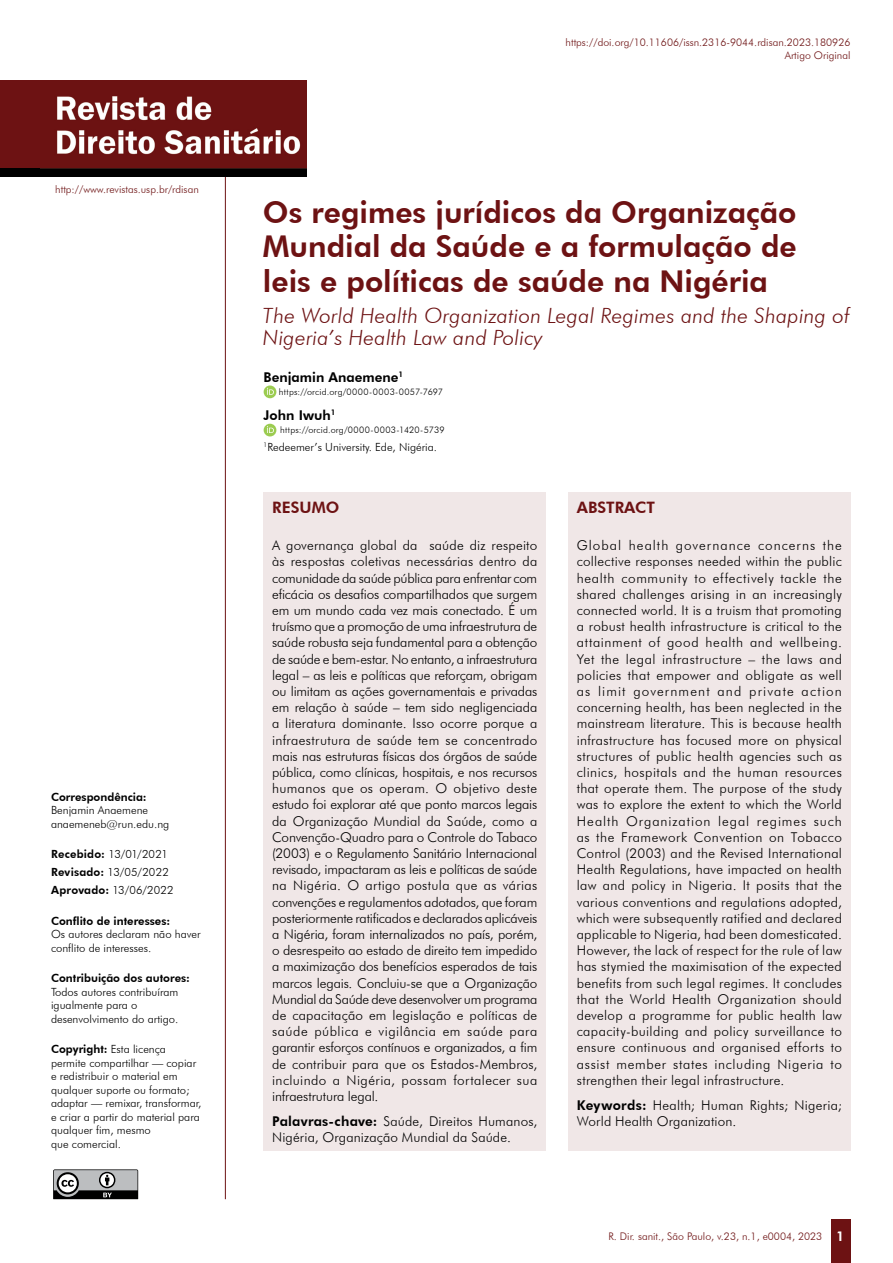
<style>
.page{position:relative;width:893px;height:1263px;background:#fff}
.page>*{position:absolute;margin:0;border:0;box-sizing:border-box;transform-origin:0 0}
.t1{font:800 30px/34.5px "Futura BT";color:#6d1213;text-align:justify}
.t2{font:italic 300 21px/22.5px "Futura BT";letter-spacing:.01em;color:#6d1213}
.t3{font:800 15.75px "Futura BT";color:#6d1213}
.t4{font:300 13.5px/16.2px "Futura BT";letter-spacing:.015em;color:#000;text-align:justify}
.t5{font:800 13.5px "Futura BT";color:#000}
.t6{font:300 11.25px/13.5px "Futura BT";color:#000}
.t7{font:800 11.25px "Futura BT";color:#000}
.t8{font:300 10.5px/12.6px "Futura BT";color:#6d1213;text-align:right}
.t9{font:300 9px "Futura BT";letter-spacing:.025em;color:#000}
.s1{font-weight:800}
.s2{font-weight:800;font-size:13.5px;color:#fff}
</style>
<div class="page">
<div style="left:831px;top:1220px;width:20px;height:43px;background:#6d1213"></div>
<div style="left:0;top:165px;width:48px;height:11px;background:#000"></div>
<div style="left:0;top:80px;width:51px;height:88px;background:#6d1213"></div>
<div style="left:264px;top:492px;width:282px;height:658px;background:#f0e7e7"></div>
<div style="left:568px;top:492px;width:282px;height:658px;background:#f0e7e7"></div>
<svg style="left:53px;top:1169px;width:85px;height:30px;background:#7e7f80"></svg>
<div style="left:264px;top:385px;width:12px;height:13px;background:#9ccc51;border-radius:50%"></div>
<svg style="left:267px;top:388px;width:7px;height:7px"></svg>
<div style="left:264px;top:424px;width:12px;height:12px;background:#9ccc51;border-radius:50%"></div>
<svg style="left:267px;top:426px;width:7px;height:7px"></svg>
<hr style="left:225px;top:170px;width:1px;height:1029px;background:#6d1213">
<img style="left:40px;top:80px;width:266px;height:96px">
<p class="t8" style="left:55px;top:183px;width:145px">http://www.revistas.usp.br/rdisan</p>
<p class="t7" style="left:51px;top:790px;width:97px">Correspondência:</p>
<p class="t6" style="left:51px;top:804px;width:120px">Benjamin Anaemene anaemeneb@run.edu.ng</p>
<p class="t6" style="left:51px;top:845px;width:124px;line-height:17.7px"><span class="s1">Recebido:</span> 13/01/2021<br><span class="s1">Revisado:</span> 13/05/2022<br><span class="s1">Aprovado:</span> 13/06/2022</p>
<p class="t7" style="left:51px;top:914px;width:121px">Conflito de interesses:</p>
<p class="t6" style="left:51px;top:927px;width:151px">Os autores declaram não haver conflito de interesses.</p>
<p class="t7" style="left:51px;top:971px;width:141px">Contribuição dos autores:</p>
<p class="t6" style="left:51px;top:985px;width:129px">Todos autores contribuíram igualmente para o desenvolvimento do artigo.</p>
<p class="t6" style="left:51px;top:1042px;width:152px"><span class="s1">Copyright:</span> Esta licença permite compartilhar — copiar e redistribuir o material em qualquer suporte ou formato; adaptar — remixar, transformar, e criar a partir do material para qualquer fim, mesmo<br>que comercial.</p>
<p class="t8" style="left:566px;top:36px;width:286px">https://doi.org/10.11606/issn.2316-9044.rdisan.2023.180926<br>Artigo Original</p>
<h1 class="t1" style="left:263px;top:194px;width:535px">Os regimes jurídicos da Organização Mundial da Saúde e a formulação de leis e políticas de saúde na Nigéria</h1>
<h2 class="t2" style="left:263px;top:304px;width:588px">The World Health Organization Legal Regimes and the Shaping of<br>Nigeria’s Health Law and Policy</h2>
<p class="t5" style="left:264px;top:369px;width:141px">Benjamin Anaemene<sup>1</sup></p>
<p class="t9" style="left:279px;top:386px;width:166px">https://orcid.org/0000-0003-0057-7697</p>
<p class="t5" style="left:264px;top:407px;width:73px">John Iwuh<sup>1</sup></p>
<p class="t9" style="left:280px;top:425px;width:166px">https://orcid.org/0000-0003-1420-5739</p>
<p class="t6" style="left:264px;top:440px;width:175px"><sup>1</sup>Redeemer’s University. Ede, Nigéria.</p>
<p class="t3" style="left:272px;top:497px;width:69px">RESUMO</p>
<p class="t4" style="left:272px;top:537px;width:267px">A governança global da saúde diz respeito às respostas coletivas necessárias dentro da comunidade da saúde pública para enfrentar com eficácia os desafios compartilhados que surgem em um mundo cada vez mais conectado. É um truísmo que a promoção de uma infraestrutura de saúde robusta seja fundamental para a obtenção de saúde e bem-estar. No entanto, a infraestrutura legal – as leis e políticas que reforçam, obrigam ou limitam as ações governamentais e privadas em relação à saúde – tem sido negligenciada a literatura dominante. Isso ocorre porque a infraestrutura de saúde tem se concentrado mais nas estruturas físicas dos órgãos de saúde pública, como clínicas, hospitais, e nos recursos humanos que os operam. O objetivo deste estudo foi explorar até que ponto marcos legais da Organização Mundial da Saúde, como a Convenção-Quadro para o Controle do Tabaco (2003) e o Regulamento Sanitário Internacional revisado, impactaram as leis e políticas de saúde na Nigéria. O artigo postula que as várias convenções e regulamentos adotados, que foram posteriormente ratificados e declarados aplicáveis a Nigéria, foram internalizados no país, porém, o desrespeito ao estado de direito tem impedido a maximização dos benefícios esperados de tais marcos legais. Concluiu-se que a Organização Mundial da Saúde deve desenvolver um programa de capacitação em legislação e políticas de saúde pública e vigilância em saúde para garantir esforços contínuos e organizados, a fim de contribuir para que os Estados-Membros, incluindo a Nigéria, possam fortalecer sua infraestrutura legal.</p>
<p class="t4" style="left:272px;top:1113px;width:267px"><span class="s1">Palavras-chave:</span> Saúde, Direitos Humanos,<br>Nigéria, Organização Mundial da Saúde.</p>
<p class="t3" style="left:577px;top:497px;width:80px">ABSTRACT</p>
<p class="t4" style="left:577px;top:537px;width:267px">Global health governance concerns the collective responses needed within the public health community to effectively tackle the shared challenges arising in an increasingly connected world. It is a truism that promoting a robust health infrastructure is critical to the attainment of good health and wellbeing.<br>Yet the legal infrastructure – the laws and policies that empower and obligate as well as limit government and private action concerning health, has been neglected in the mainstream literature. This is because health infrastructure has focused more on physical structures of public health agencies such as clinics, hospitals and the human resources that operate them. The purpose of the study was to explore the extent to which the World Health Organization legal regimes such as the Framework Convention on Tobacco Control (2003) and the Revised International Health Regulations, have impacted on health law and policy in Nigeria. It posits that the various conventions and regulations adopted, which were subsequently ratified and declared applicable to Nigeria, had been domesticated.<br>However, the lack of respect for the rule of law has stymied the maximisation of the expected benefits from such legal regimes. It concludes that the World Health Organization should develop a programme for public health law capacity-building and policy surveillance to ensure continuous and organised efforts to assist member states including Nigeria to strengthen their legal infrastructure.</p>
<p class="t4" style="left:577px;top:1096px;width:267px"><span class="s1">Keywords:</span> Health; Human Rights; Nigeria;<br>World Health Organization.</p>
<p class="t8" style="left:608px;top:1230px;width:237px">R. Dir. sanit., São Paulo, v.23, n.1, e0004, 2023 <span class="s2">1</span></p>
</div>
